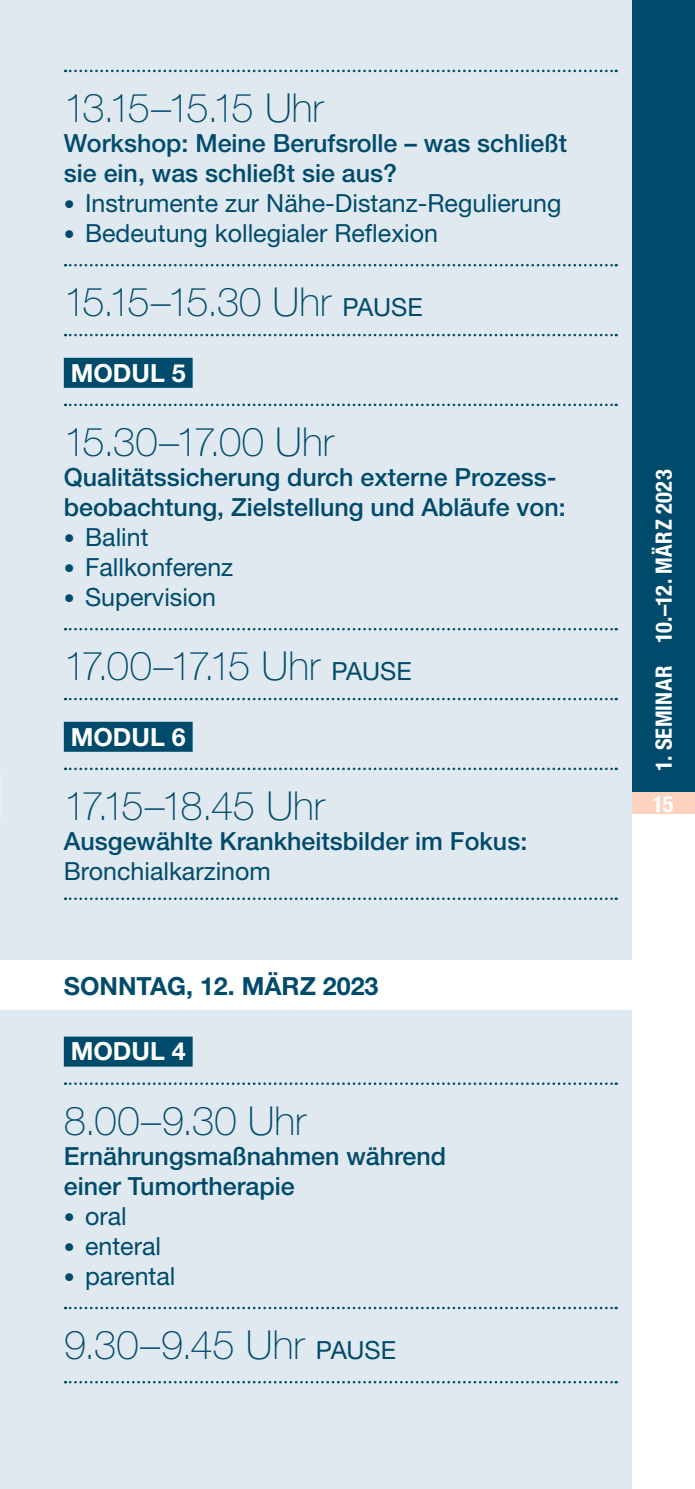
<style>
.page{position:relative;width:695px;height:1489px;background:#fff}
.page>*{position:absolute;margin:0;border:0;box-sizing:border-box;transform-origin:0 0}
.t1{font:100 40px "Helvetica Neue LT";letter-spacing:-.045em;color:#004b6c}
.t2{font:100 40px "Helvetica Neue LT";letter-spacing:-.005em;color:#004b6c}
.t3{font:100 40px "Helvetica Neue LT";letter-spacing:-.085em;color:#004b6c}
.t4{font:500 25px/30px "Helvetica Neue LT";color:#004b6c}
.t5{font:25px "Helvetica Neue LT";color:#004b6c}
.t6{font:700 25px "Helvetica Neue LT";color:#004b6c}
.t7{font:700 25px "Helvetica Neue LT";color:#fff}
.t8{font:700 condensed 22.5px "Helvetica Neue LT";letter-spacing:.02em;color:#fff}
.s1{font-size:22px}
.s2{font-weight:400;font-size:25px}
</style>
<div class="page">
<div style="left:631px;top:0;width:63px;height:805px;background:#004b6c"></div>
<div style="left:631px;top:792px;width:63px;height:21px;background:#fbd3bf"></div>
<div style="left:0;top:0;width:631px;height:1488px;background:#e0e9f0"></div>
<div style="left:0;top:960px;width:631px;height:49px;background:#fff"></div>
<svg style="left:65px;top:70px;width:551px;height:2px"></svg>
<svg style="left:65px;top:264px;width:551px;height:2px"></svg>
<svg style="left:65px;top:334px;width:551px;height:2px"></svg>
<div style="left:64px;top:358px;width:129px;height:30px;background:#004b6c"></div>
<svg style="left:65px;top:403px;width:551px;height:3px"></svg>
<svg style="left:65px;top:628px;width:551px;height:2px"></svg>
<svg style="left:65px;top:697px;width:551px;height:3px"></svg>
<div style="left:64px;top:721px;width:129px;height:30px;background:#004b6c"></div>
<svg style="left:65px;top:767px;width:551px;height:3px"></svg>
<svg style="left:65px;top:897px;width:551px;height:3px"></svg>
<div style="left:64px;top:1036px;width:129px;height:30px;background:#004b6c"></div>
<svg style="left:65px;top:1082px;width:551px;height:2px"></svg>
<svg style="left:65px;top:1306px;width:551px;height:3px"></svg>
<svg style="left:65px;top:1380px;width:551px;height:3px"></svg>
<h1 class="t3" style="left:64px;top:85px;width:261px">13.15–15.15 Uhr</h1>
<p class="t4" style="left:64px;top:128px;width:505px">Workshop: Meine Berufsrolle – was schließt sie ein, was schließt sie aus?</p>
<p class="t5" style="left:64px;top:188px;width:499px"><span class="s1">•</span> Instrumente zur Nähe-Distanz-Regulierung</p>
<p class="t5" style="left:64px;top:218px;width:376px"><span class="s1">•</span> Bedeutung kollegialer Reflexion</p>
<h1 class="t1" style="left:64px;top:279px;width:360px">15.15–15.30 Uhr <span class="s2">PAUSE</span></h1>
<p class="t7" style="left:71px;top:357px;width:116px">MODUL 5</p>
<h1 class="t2" style="left:64px;top:418px;width:271px">15.30–17.00 Uhr</h1>
<p class="t4" style="left:64px;top:461px;width:503px">Qualitätssicherung durch externe Prozess&shy;beobachtung, Zielstellung und Abläufe von:</p>
<p class="t5" style="left:64px;top:522px;width:86px"><span class="s1">•</span> Balint</p>
<p class="t5" style="left:64px;top:552px;width:171px"><span class="s1">•</span> Fallkonferenz</p>
<p class="t5" style="left:64px;top:582px;width:154px"><span class="s1">•</span> Supervision</p>
<h1 class="t1" style="left:64px;top:643px;width:349px">17.00–17.15 Uhr <span class="s2">PAUSE</span></h1>
<p class="t7" style="left:71px;top:721px;width:116px">MODUL 6</p>
<h1 class="t1" style="left:64px;top:782px;width:262px">17.15–18.45 Uhr</h1>
<p class="t4" style="left:64px;top:825px;width:465px">Ausgewählte Krankheitsbilder im Fokus:</p>
<p class="t5" style="left:64px;top:856px;width:208px">Bronchialkarzinom</p>
<p class="t6" style="left:64px;top:970px;width:316px">SONNTAG, 12. MÄRZ 2023</p>
<p class="t7" style="left:71px;top:1035px;width:116px">MODUL 4</p>
<h1 class="t2" style="left:64px;top:1097px;width:244px">8.00–9.30 Uhr</h1>
<p class="t4" style="left:64px;top:1140px;width:384px">Ernährungsmaßnahmen während einer Tumortherapie</p>
<p class="t5" style="left:64px;top:1200px;width:64px"><span class="s1">•</span> oral</p>
<p class="t5" style="left:64px;top:1230px;width:99px"><span class="s1">•</span> enteral</p>
<p class="t5" style="left:64px;top:1260px;width:113px"><span class="s1">•</span> parental</p>
<h1 class="t2" style="left:64px;top:1321px;width:334px">9.30–9.45 Uhr <span class="s2">PAUSE</span></h1>
<p class="t8" style="left:650px;top:771px;width:303px;rotate:-90deg">1. SEMINAR 10.–12. MÄRZ 2023</p>
<p class="t8" style="left:652px;top:790px;width:22px">15</p>
</div>
